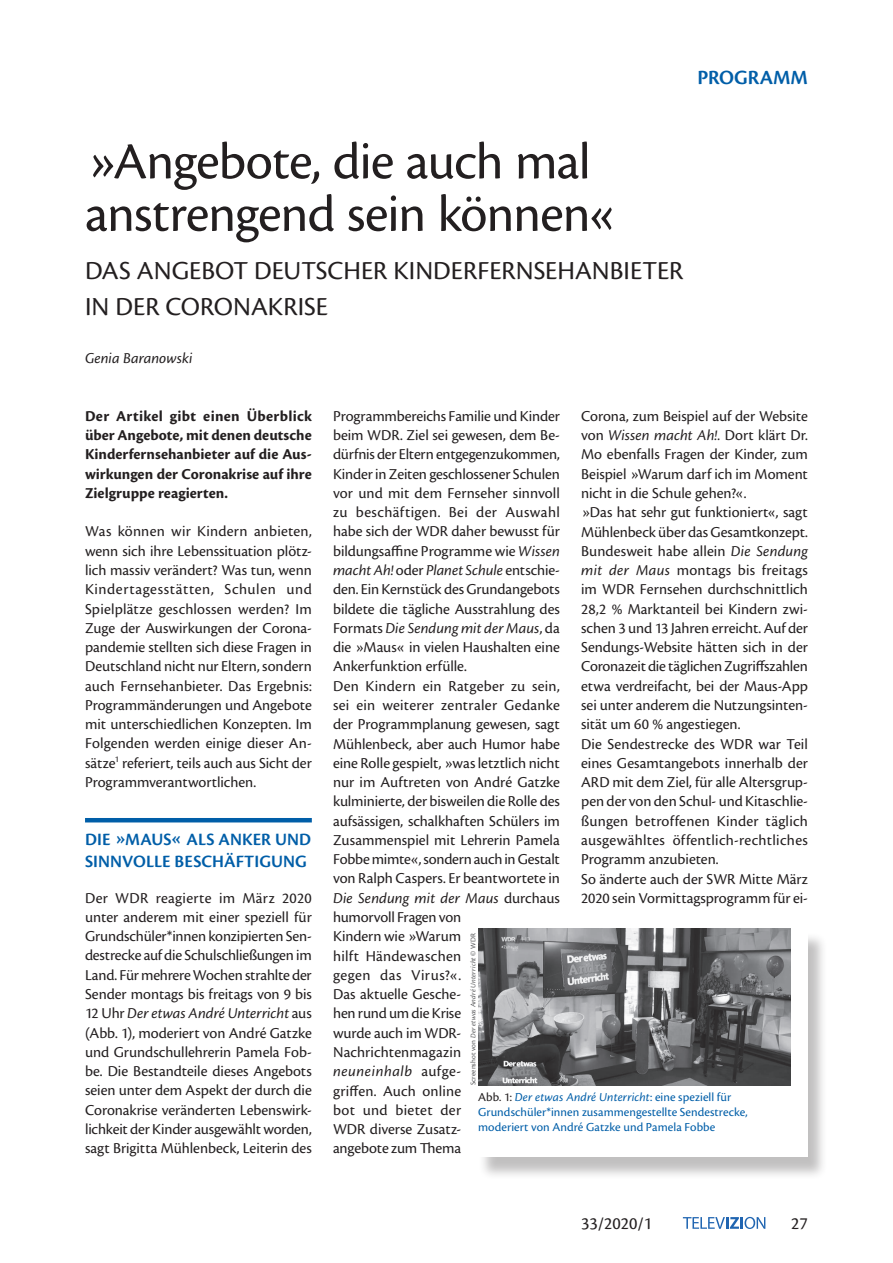
<style>
.page{position:relative;width:893px;height:1263px;background:#fff}
.page>*{position:absolute;margin:0;border:0;box-sizing:border-box;transform-origin:0 0}
.t1{font:54px/52.5px "Cronos Pro";letter-spacing:-.015em;color:#231f20}
.t2{font:27px/36px "Cronos Pro";color:#231f20}
.t3{font:600 21px "Cronos Pro";letter-spacing:-.005em;color:#005ea8}
.t4{font:600 18px/22.5px "Cronos Pro";letter-spacing:.005em;color:#005ea8}
.t5{font:18px "Cronos Pro";color:#231f20}
.t6{font:15.75px/19.4px "Cronos Pro";letter-spacing:-.005em;color:#231f20;text-align:justify}
.t7{font:700 15.75px/19.4px "Cronos Pro";color:#231f20;text-align:justify}
.t8{font:italic 15.75px "Cronos Pro";color:#231f20}
.t9{font:12.75px/15.3px "Cronos Pro";letter-spacing:.005em;color:#005ea8}
.t10{font:italic 7.5px "Cronos Pro";letter-spacing:.02em;color:#57585a}
.s1{font-style:italic}
.s2{font-style:normal}
.s3{color:#231f20}
</style>
<div class="page">
<svg style="left:683px;top:1217px;width:82px;height:12px"></svg>
<div style="left:479px;top:933px;width:348px;height:247px;background:#231f20;opacity:.28"></div>
<div style="left:478px;top:928px;width:330px;height:229px;background:#fff"></div>
<hr style="left:85px;top:818px;width:227px;height:4px;background:#005ea8">
<img style="left:478px;top:928px;width:313px;height:157px">
<h3 class="t3" style="left:697px;top:65px;width:112px">PROGRAMM</h3>
<h1 class="t1" style="left:85px;top:135px;width:536px">»Angebote, die auch mal anstrengend sein können«</h1>
<h2 class="t2" style="left:85px;top:253px;width:600px">DAS ANGEBOT DEUTSCHER KINDERFERNSEHANBIETER<br>IN DER CORONAKRISE</h2>
<p class="t8" style="left:85px;top:349px;width:109px">Genia Baranowski</p>
<p class="t7" style="left:85px;top:406px;width:228px">Der Artikel gibt einen Überblick über Angebote, mit denen deutsche Kinderfernsehanbieter auf die Aus&shy;wirkungen der Coronakrise auf ihre Zielgruppe reagierten.</p>
<p class="t6" style="left:85px;top:522px;width:228px">Was können wir Kindern anbieten, wenn sich ihre Lebenssituation plötz&shy;lich massiv verändert? Was tun, wenn Kindertagesstätten, Schulen und Spielplätze geschlossen werden? Im Zuge der Auswirkungen der Corona&shy;pandemie stellten sich diese Fragen in Deutschland nicht nur Eltern, sondern auch Fernsehanbieter. Das Ergebnis:<br>Programmänderungen und Angebote mit unterschiedlichen Konzepten. Im Folgenden werden einige dieser An&shy;sätze<sup>1</sup> referiert, teils auch aus Sicht der Programmverantwortlichen.</p>
<p class="t4" style="left:85px;top:828px;width:227px">DIE »MAUS« ALS ANKER UND<br>SINNVOLLE BESCHÄFTIGUNG</p>
<p class="t6" style="left:85px;top:888px;width:228px">Der WDR reagierte im März 2020 unter anderem mit einer speziell für Grundschüler*innen konzipierten Sen&shy;destrecke auf die Schulschließungen im Land. Für mehrere Wochen strahlte der Sender montags bis freitags von 9 bis 12 Uhr <span class="s1">Der etwas André Unterricht</span> aus (Abb. 1), moderiert von André Gatzke und Grundschullehrerin Pamela Fob&shy;be. Die Bestandteile dieses Angebots seien unter dem Aspekt der durch die Coronakrise veränderten Lebenswirk&shy;lichkeit der Kinder ausgewählt worden, sagt Brigitta Mühlenbeck, Leiterin des</p>
<p class="t6" style="left:333px;top:406px;width:228px;text-align:left">Programmbereichs Familie und Kinder beim WDR. Ziel sei gewesen, dem Be&shy;dürfnis der Eltern entgegenzukommen,<br>Kinder in Zeiten geschlossener Schulen vor und mit dem Fernseher sinnvoll zu beschäftigen. Bei der Auswahl habe sich der WDR daher bewusst für bildungsaffine Programme wie <span class="s1">Wissen macht Ah!</span> oder <span class="s1">Planet Schule</span> entschie&shy;den. Ein Kernstück des Grundangebots bildete die tägliche Ausstrahlung des<br>Formats <span class="s1">Die Sendung mit der Maus</span>, da die »Maus« in vielen Haushalten eine<br>Ankerfunktion erfülle.<br>Den Kindern ein Ratgeber zu sein, sei ein weiterer zentraler Gedanke der Programmplanung gewesen, sagt<br>Mühlenbeck, aber auch Humor habe eine Rolle gespielt, »was letztlich nicht nur im Auftreten von André Gatzke kulminierte, der bisweilen die Rolle des aufsässigen, schalkhaften Schülers im<br>Zusammenspiel mit Lehrerin Pamela<br>Fobbe mimte«, sondern auch in Gestalt von Ralph Caspers. Er beantwortete in<br><span class="s1">Die Sendung mit der Maus</span> durchaus humorvoll Fragen von<br>Kindern wie »Warum<br>hilft Händewaschen<br>gegen das Virus?«.<br>Das aktuelle Gesche-<br>hen rund um die Krise<br>wurde auch im WDR-<br>Nachrichtenmagazin<br><span class="s1">neuneinhalb</span> aufge-<br>griffen. Auch online<br>bot und bietet der<br>WDR diverse Zusatz-<br>angebote zum Thema</p>
<p class="t6" style="left:581px;top:406px;width:228px;text-align:left">Corona, zum Beispiel auf der Website von <span class="s1">Wissen macht Ah!.</span> Dort klärt Dr.<br>Mo ebenfalls Fragen der Kinder, zum Beispiel »Warum darf ich im Moment nicht in die Schule gehen?«.<br>»Das hat sehr gut funktioniert«, sagt Mühlenbeck über das Gesamtkonzept.<br>Bundesweit habe allein <span class="s1">Die Sendung mit der Maus</span> montags bis freitags im WDR Fernsehen durchschnittlich 28,2 % Marktanteil bei Kindern zwi&shy;schen 3 und 13 Jahren erreicht. Auf der Sendungs-Website hätten sich in der Coronazeit die täglichen Zugriffszahlen etwa verdreifacht, bei der Maus-App sei unter anderem die Nutzungsinten&shy;sität um 60 % angestiegen.<br>Die Sendestrecke des WDR war Teil eines Gesamtangebots innerhalb der ARD mit dem Ziel, für alle Altersgrup&shy;pen der von den Schul- und Kitaschlie&shy;ßungen betroffenen Kinder täglich ausgewähltes öffentlich-rechtliches Programm anzubieten.<br>So änderte auch der SWR Mitte März 2020 sein Vormittagsprogramm für ei-</p>
<p class="t10" style="left:469px;top:1085px;width:154px;rotate:-90deg"><span class="s2">Screenshot von</span> Der etwas André Unterricht <span class="s2">© WDR</span></p>
<p class="t9" style="left:478px;top:1089px;width:271px"><span class="s3">Abb. 1:</span> <span class="s1">Der etwas André Unterricht</span>: eine speziell für<br>Grundschüler*innen zusammengestellte Sendestrecke, moderiert von André Gatzke und Pamela Fobbe</p>
<p class="t5" style="left:581px;top:1213px;width:73px">33/2020/1</p>
<p class="t5" style="left:791px;top:1213px;width:18px">27</p>
</div>
